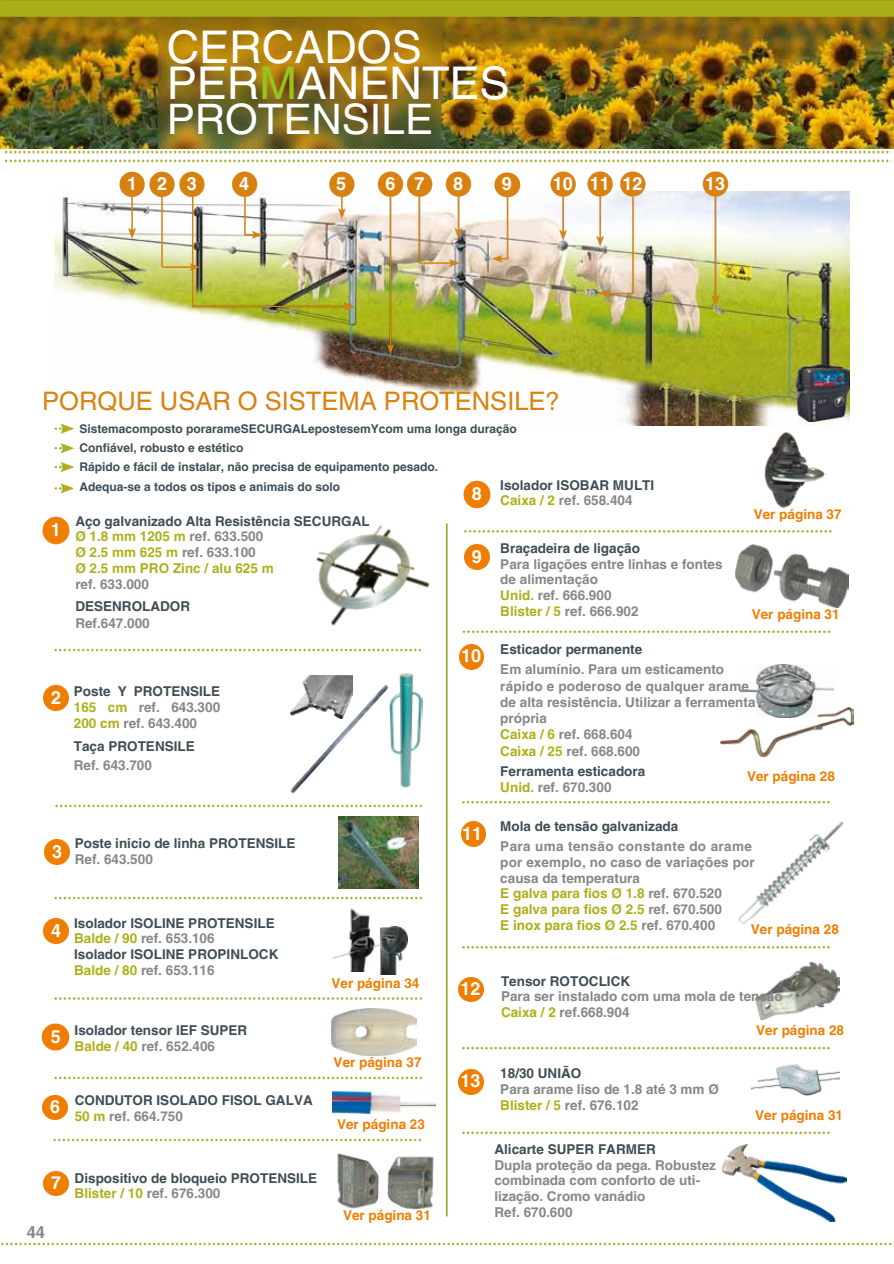
<style>
.page{position:relative;width:894px;height:1264px;background:#fff}
.page>*{position:absolute;margin:0;border:0;box-sizing:border-box;transform-origin:0 0}
.t1{font:45px/36px "Helvetica LT Pro";color:#fff}
.t2{font:42px "Helvetica LT Pro";color:#fff}
.t3{font:25.5px "Helvetica LT Pro";color:#d98210}
.t4{font:700 18px "Helvetica LT Pro";color:#fff}
.t5{font:700 16.5px "Helvetica LT Pro";color:#888787}
.t6{font:700 13.5px/15.8px "Helvetica LT Pro";color:#888787}
.t7{font:700 13.5px/15.8px "Helvetica LT Pro";color:#3f4e55}
.t8{font:700 13.5px "Helvetica LT Pro";color:#ef7d00}
.t9{font:700 13.5px/15.8px "Helvetica LT Pro";color:#aeaf1a}
.t10{font:700 12px/19.2px "Helvetica LT Pro";color:#3f4e55}
.s1{color:#98c21d}
.s2{color:#aeaf1a}
.s3{color:#888787}
.s4{color:#3f4e55}
</style>
<div class="page">
<img style="left:0;top:24px;width:893px;height:119px">
<img style="left:41px;top:1023px;width:29px;height:28px">
<img style="left:0;top:143px;width:893px;height:20px">
<img style="left:0;top:0;width:893px;height:24px">
<img style="left:331px;top:1008px;width:85px;height:47px">
<img style="left:45px;top:840px;width:24px;height:24px">
<img style="left:338px;top:816px;width:80px;height:72px">
<img style="left:44px;top:918px;width:24px;height:25px">
<img style="left:332px;top:908px;width:48px;height:63px">
<img style="left:380px;top:926px;width:27px;height:48px">
<img style="left:44px;top:1171px;width:24px;height:24px">
<img style="left:337px;top:1153px;width:97px;height:57px">
<img style="left:55px;top:192px;width:794px;height:233px">
<img style="left:54px;top:417px;width:27px;height:77px">
<img style="left:112px;top:171px;width:249px;height:146px">
<img style="left:53px;top:1138px;width:368px;height:4px">
<img style="left:54px;top:648px;width:233px;height:4px">
<img style="left:54px;top:997px;width:368px;height:3px">
<img style="left:54px;top:1076px;width:368px;height:4px">
<img style="left:54px;top:896px;width:368px;height:4px">
<img style="left:55px;top:804px;width:367px;height:4px">
<img style="left:370px;top:171px;width:108px;height:190px">
<img style="left:484px;top:172px;width:43px;height:98px">
<img style="left:543px;top:171px;width:109px;height:134px">
<img style="left:1px;top:1242px;width:891px;height:4px">
<img style="left:445px;top:523px;width:395px;height:699px">
<img style="left:695px;top:171px;width:40px;height:142px">
<img style="left:332px;top:1091px;width:103px;height:21px">
<img style="left:43px;top:1095px;width:24px;height:24px">
<img style="left:764px;top:432px;width:61px;height:76px">
<img style="left:463px;top:480px;width:28px;height:29px">
<img style="left:735px;top:544px;width:113px;height:63px">
<img style="left:464px;top:544px;width:25px;height:25px">
<img style="left:732px;top:815px;width:112px;height:113px">
<img style="left:461px;top:821px;width:25px;height:25px">
<img style="left:755px;top:962px;width:84px;height:57px">
<img style="left:458px;top:977px;width:25px;height:24px">
<img style="left:740px;top:664px;width:93px;height:43px">
<img style="left:720px;top:707px;width:133px;height:49px">
<img style="left:459px;top:644px;width:25px;height:25px">
<img style="left:751px;top:1062px;width:88px;height:33px">
<img style="left:42px;top:516px;width:28px;height:29px">
<img style="left:458px;top:1069px;width:25px;height:25px">
<img style="left:287px;top:523px;width:159px;height:135px">
<img style="left:43px;top:686px;width:25px;height:24px">
<img style="left:389px;top:673px;width:33px;height:115px">
<img style="left:290px;top:684px;width:99px;height:109px">
<img style="left:290px;top:675px;width:62px;height:43px">
<img style="left:722px;top:1144px;width:124px;height:77px">
<img style="left:795px;top:364px;width:53px;height:58px">
<h1 class="t1" style="left:167px;top:34px;width:344px">CERCADOS<br>PER<span class="s1">M</span>ANENTES</h1>
<h2 class="t2" style="left:167px;top:104px;width:268px">PROTENSILE</h2>
<h3 class="t4" style="left:127px;top:177px;width:12px">1</h3>
<h3 class="t4" style="left:385px;top:177px;width:40px">6 7</h3>
<h3 class="t4" style="left:453px;top:177px;width:12px">8</h3>
<h3 class="t4" style="left:157px;top:177px;width:41px">2 3</h3>
<h3 class="t4" style="left:239px;top:177px;width:12px">4</h3>
<h3 class="t4" style="left:336px;top:177px;width:12px">5</h3>
<h3 class="t4" style="left:501px;top:177px;width:12px">9</h3>
<h3 class="t4" style="left:553px;top:177px;width:91px">10 11 12</h3>
<h3 class="t4" style="left:705px;top:177px;width:22px">13</h3>
<h3 class="t3" style="left:42px;top:392px;width:519px">PORQUE USAR O SISTEMA PROTENSILE?</h3>
<p class="t10" style="left:79px;top:420px;width:439px">Sistemacomposto porarameSECURGALepostesemYcom uma longa duração Confiável, robusto e estético<br>Rápido e fácil de instalar, não precisa de equipamento pesado.<br>Adequa-se a todos os tipos e animais do solo</p>
<p class="t7" style="left:500px;top:478px;width:155px">Isolador ISOBAR MULTI<br><span class="s2">Caixa / 2</span> <span class="s3">ref. 658.404</span></p>
<h3 class="t4" style="left:471px;top:487px;width:12px">8</h3>
<h3 class="t4" style="left:51px;top:523px;width:12px">1</h3>
<p class="t9" style="left:75px;top:514px;width:296px"><span class="s4">Aço galvanizado Alta Resistência SECURGAL<br></span>Ø 1.8 mm 1205 m <span class="s3">ref. 633.500<br></span>Ø 2.5 mm 625 m <span class="s3">ref. 633.100<br></span>Ø 2.5 mm PRO Zinc / alu 625 m</p>
<p class="t6" style="left:75px;top:577px;width:75px">ref. 633.000</p>
<p class="t7" style="left:75px;top:599px;width:116px">DESENROLADOR</p>
<p class="t6" style="left:75px;top:616px;width:76px">Ref.647.000</p>
<h3 class="t4" style="left:51px;top:691px;width:12px">2</h3>
<p class="t6" style="left:74px;top:684px;width:148px;text-align:justify"><span class="s4">Poste Y PROTENSILE </span><span class="s2">165 cm</span> ref. 643.300<br><span class="s2">200 cm</span> ref. 643.400</p>
<p class="t7" style="left:74px;top:739px;width:122px">Taça PROTENSILE</p>
<p class="t6" style="left:74px;top:759px;width:80px">Ref. 643.700</p>
<h3 class="t4" style="left:52px;top:845px;width:12px">3</h3>
<p class="t7" style="left:75px;top:836px;width:222px">Poste inicio de linha PROTENSILE</p>
<p class="t6" style="left:75px;top:852px;width:80px">Ref. 643.500</p>
<h3 class="t4" style="left:51px;top:923px;width:12px">4</h3>
<p class="t7" style="left:74px;top:916px;width:206px">Isolador ISOLINE PROTENSILE<br><span class="s2">Balde / 90</span> <span class="s3">ref. 653.106<br></span>Isolador ISOLINE PROPINLOCK<br><span class="s2">Balde / 80</span> <span class="s3">ref. 653.116</span></p>
<h3 class="t4" style="left:51px;top:1029px;width:12px">5</h3>
<p class="t7" style="left:75px;top:1023px;width:174px">Isolador tensor IEF SUPER<br><span class="s2">Balde / 40</span> <span class="s3">ref. 652.406</span></p>
<h3 class="t4" style="left:50px;top:1100px;width:12px">6</h3>
<p class="t7" style="left:75px;top:1094px;width:239px">CONDUTOR ISOLADO FISOL GALVA<br><span class="s2">50 m</span> <span class="s3">ref. 664.750</span></p>
<p class="t8" style="left:331px;top:977px;width:89px">Ver página 34</p>
<p class="t8" style="left:333px;top:1057px;width:89px">Ver página 37</p>
<p class="t8" style="left:337px;top:1119px;width:89px">Ver página 23</p>
<h3 class="t4" style="left:51px;top:1176px;width:12px">7</h3>
<p class="t5" style="left:27px;top:1225px;width:20px">44</p>
<p class="t7" style="left:75px;top:1171px;width:244px">Dispositivo de bloqueio PROTENSILE<br><span class="s2">Blister / 10</span> <span class="s3">ref. 676.300</span></p>
<p class="t8" style="left:343px;top:1210px;width:89px">Ver página 31</p>
<h3 class="t4" style="left:471px;top:549px;width:12px">9</h3>
<h3 class="t4" style="left:461px;top:649px;width:22px">10</h3>
<h3 class="t4" style="left:462px;top:827px;width:22px">11</h3>
<p class="t8" style="left:753px;top:509px;width:89px">Ver página 37</p>
<p class="t7" style="left:500px;top:541px;width:141px">Braçadeira de ligação</p>
<p class="t6" style="left:500px;top:557px;width:224px">Para ligações entre linhas e fontes de alimentação<br><span class="s2">Unid.</span> ref. 666.900<br><span class="s2">Blister / 5</span> ref. 666.902</p>
<p class="t7" style="left:500px;top:642px;width:143px">Esticador permanente</p>
<p class="t6" style="left:500px;top:662px;width:257px;line-height:16.5px">Em alumínio. Para um esticamento rápido e poderoso de qualquer arame de alta resistência. Utilizar a ferramenta própria<br><span class="s2">Caixa / 6</span> ref. 668.604<br><span class="s2">Caixa / 25</span> ref. 668.600</p>
<p class="t7" style="left:500px;top:765px;width:146px">Ferramenta esticadora<br><span class="s2">Unid.</span> <span class="s3">ref. 670.300</span></p>
<p class="t7" style="left:500px;top:819px;width:179px">Mola de tensão galvanizada</p>
<p class="t6" style="left:500px;top:839px;width:256px">Para uma tensão constante do arame por exemplo, no caso de variações por causa da temperatura<br><span class="s2">E galva para fios Ø 1.8</span> ref. 670.520<br><span class="s2">E galva para fios Ø 2.5</span> ref. 670.500<br><span class="s2">E inox para fios Ø 2.5</span> ref. 670.400</p>
<p class="t8" style="left:751px;top:609px;width:89px">Ver página 31</p>
<p class="t8" style="left:746px;top:771px;width:89px">Ver página 28</p>
<p class="t8" style="left:750px;top:924px;width:89px">Ver página 28</p>
<h3 class="t4" style="left:460px;top:981px;width:22px">12</h3>
<h3 class="t4" style="left:460px;top:1074px;width:22px">13</h3>
<p class="t7" style="left:501px;top:974px;width:131px">Tensor ROTOCLICK</p>
<p class="t6" style="left:501px;top:990px;width:283px">Para ser instalado com uma mola de tensão<br><span class="s2">Caixa / 2</span> ref.668.904</p>
<p class="t8" style="left:756px;top:1025px;width:89px">Ver página 28</p>
<p class="t7" style="left:500px;top:1066px;width:83px">18/30 UNIÃO</p>
<p class="t6" style="left:500px;top:1082px;width:220px">Para arame liso de 1.8 até 3 mm Ø<br><span class="s2">Blister / 5</span> ref. 676.102</p>
<p class="t7" style="left:494px;top:1142px;width:163px">Alicarte SUPER FARMER</p>
<p class="t6" style="left:494px;top:1158px;width:223px">Dupla proteção da pega. Robustez combinada com conforto de uti&shy;lização. Cromo vanádio<br>Ref. 670.600</p>
<p class="t8" style="left:755px;top:1109px;width:89px">Ver página 31</p>
</div>
